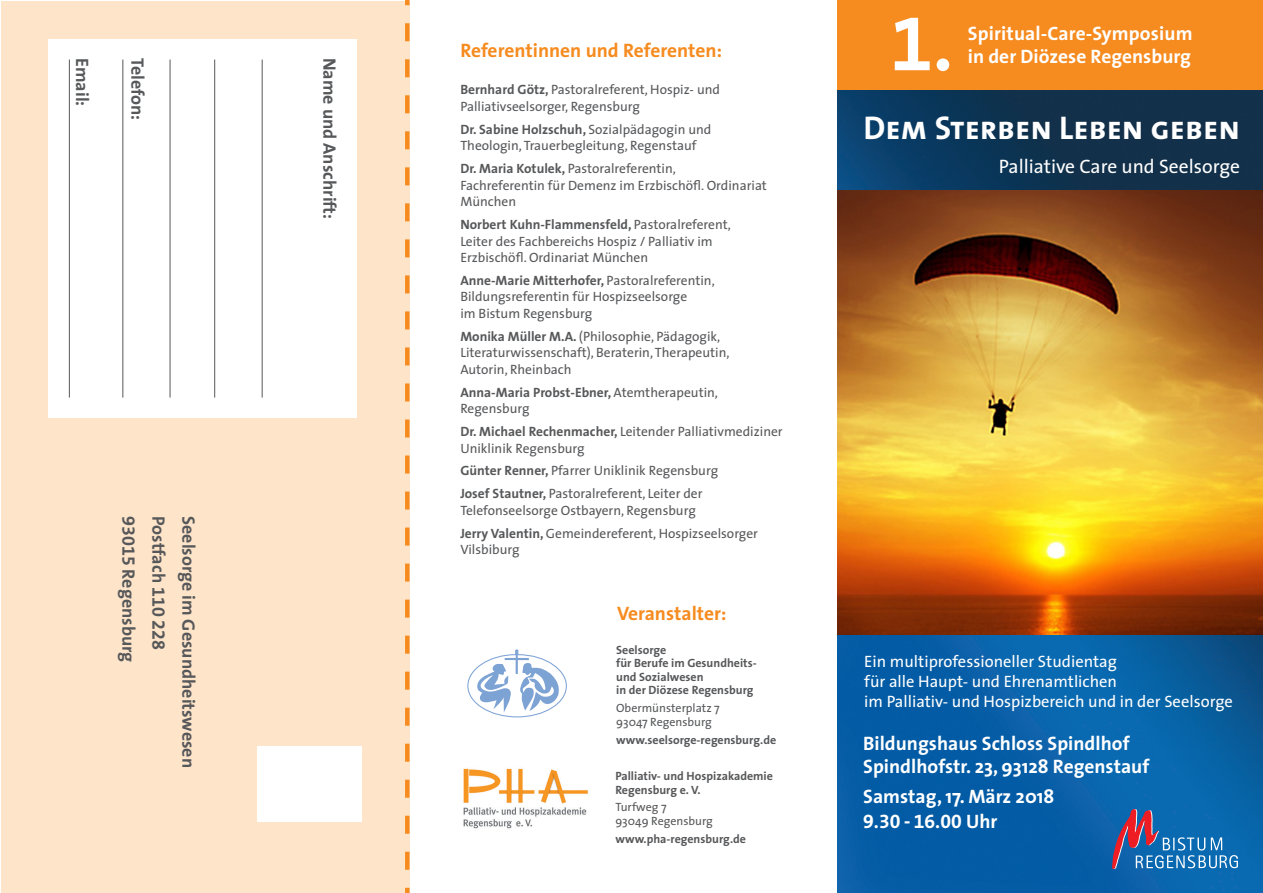
<style>
.page{position:relative;width:1263px;height:893px;background:#fff}
.page>*{position:absolute;margin:0;border:0;box-sizing:border-box;transform-origin:0 0}
.flies{font:77.7px "The Sans Bold Expert";color:#fff}
.flies-2{font:33px "The Sans Bold Caps";color:#fff}
.flies-3{font:700 19.5px/23.4px "The Sans";color:#fff}
.Flies{font:700 19.5px "The Sans";color:#f68b1f}
.flies-4{font:19.5px "The Sans";color:#fff}
.flies-5{font:19.5px "The Sans Bold Expert";color:#fff}
.Flies-2{font:700 18px "The Sans";color:#57585a}
.t1{font:16.5px/19.8px "The Sans";color:#fff}
.Flies-3{font:13.5px/16.5px "The Sans";color:#57585a}
.Flies-4{font:700 12px/13.5px "The Sans";color:#57585a}
.Flies-5{font:12px/13.5px "The Sans";color:#57585a}
.s1{font-family:"The Sans Bold Expert";font-weight:400}
.s2{font-weight:700}
.s3{font-family:"The Sans";font-weight:700}
</style>
<div class="page">
<img style="left:837px;top:89px;width:426px;height:804px">
<div style="left:837px;top:0;width:426px;height:89px;background:#f68b1f"></div>
<img style="left:838px;top:190px;width:425px;height:445px">
<img style="left:1124px;top:821px;width:118px;height:52px">
<img style="left:1157px;top:809px;width:2px;height:60px">
<img style="left:1112px;top:809px;width:45px;height:60px">
<svg style="left:467px;top:649px;width:100px;height:69px"></svg>
<div style="left:1px;top:1px;width:409px;height:891px;background:#fee4c9"></div>
<svg style="left:405px;top:0;width:5px;height:893px"></svg>
<div style="left:257px;top:746px;width:105px;height:75px;background:#fff"></div>
<div style="left:48px;top:39px;width:308px;height:379px;background:#fff"></div>
<hr style="left:262px;top:60px;width:1px;height:338px;background:#57585a">
<hr style="left:214px;top:60px;width:1px;height:338px;background:#57585a">
<hr style="left:170px;top:60px;width:1px;height:338px;background:#57585a">
<hr style="left:122px;top:60px;width:1px;height:338px;background:#57585a">
<hr style="left:69px;top:60px;width:1px;height:338px;background:#57585a">
<img style="left:463px;top:768px;width:125px;height:61px">
<p class="Flies-2" style="left:97px;top:58px;width:50px;rotate:90deg">Email:</p>
<p class="Flies-2" style="left:153px;top:58px;width:64px;rotate:90deg">Telefon:</p>
<p class="Flies-2" style="left:344px;top:58px;width:163px;rotate:90deg">Name und Anschrift:</p>
<p class="Flies-2" style="left:144px;top:516px;width:148px;rotate:90deg"><span class="s1">93015</span> Regensburg</p>
<p class="Flies-2" style="left:174px;top:516px;width:136px;rotate:90deg">Postfach <span class="s1">110 228</span></p>
<p class="Flies-2" style="left:204px;top:516px;width:253px;rotate:90deg">Seelsorge im Gesundheitswesen</p>
<p class="Flies" style="left:460px;top:34px;width:263px">Referentinnen und Referenten:</p>
<p class="Flies-3" style="left:460px;top:81px;width:261px"><span class="s2">Bernhard Götz,</span> Pastoralreferent, Hospiz- und<br>Palliativseelsorger, Regensburg</p>
<p class="Flies-3" style="left:460px;top:121px;width:253px"><span class="s2">Dr. Sabine Holzschuh,</span> Sozialpädagogin und<br>Theologin, Trauerbegleitung, Regenstauf</p>
<p class="Flies-3" style="left:460px;top:160px;width:308px"><span class="s2">Dr. Maria Kotulek,</span> Pastoralreferentin,<br>Fachreferentin für Demenz im Erzbischöfl. Ordinariat<br>München</p>
<p class="Flies-3" style="left:460px;top:216px;width:272px"><span class="s2">Norbert Kuhn-Flammensfeld,</span> Pastoralreferent,<br>Leiter des Fachbereichs Hospiz / Palliativ im<br>Erzbischöfl. Ordinariat München</p>
<p class="Flies-3" style="left:460px;top:272px;width:256px"><span class="s2">Anne-Marie Mitterhofer,</span> Pastoralreferentin,<br>Bildungsreferentin für Hospizseelsorge<br>im Bistum Regensburg</p>
<p class="Flies-3" style="left:460px;top:328px;width:271px"><span class="s2">Monika Müller M.A.</span> (Philosophie, Pädagogik,<br>Literaturwissenschaft), Beraterin, Therapeutin,<br>Autorin, Rheinbach</p>
<p class="Flies-3" style="left:460px;top:383px;width:259px"><span class="s2">Anna-Maria Probst-Ebner,</span> Atemtherapeutin,<br>Regensburg</p>
<p class="Flies-3" style="left:460px;top:423px;width:324px"><span class="s2">Dr. Michael Rechenmacher,</span> Leitender Palliativmediziner<br>Uniklinik Regensburg</p>
<p class="Flies-3" style="left:460px;top:462px;width:259px"><span class="s2">Günter Renner,</span> Pfarrer Uniklinik Regensburg</p>
<p class="Flies-3" style="left:460px;top:485px;width:244px"><span class="s2">Josef Stautner,</span> Pastoralreferent, Leiter der<br>Telefonseelsorge Ostbayern, Regensburg</p>
<p class="Flies-3" style="left:460px;top:524px;width:299px"><span class="s2">Jerry Valentin,</span> Gemeindereferent, Hospizseelsorger<br>Vilsbiburg</p>
<p class="Flies" style="left:617px;top:597px;width:111px">Veranstalter:</p>
<p class="Flies-4" style="left:616px;top:643px;width:142px">Seelsorge<br>für Berufe im Gesundheits&shy;und Sozialwesen<br>in der Diözese Regensburg</p>
<p class="Flies-5" style="left:616px;top:701px;width:105px">Obermünsterplatz 7<br>93047 Regensburg</p>
<p class="Flies-4" style="left:616px;top:733px;width:162px">www.seelsorge-regensburg.de</p>
<p class="Flies-4" style="left:615px;top:769px;width:159px">Palliativ- und Hospizakademie<br>Regensburg e. V.</p>
<p class="Flies-5" style="left:615px;top:800px;width:99px">Turfweg 7<br>93049 Regensburg</p>
<p class="Flies-4" style="left:615px;top:831px;width:132px">www.pha-regensburg.de</p>
<p class="flies" style="left:890px;top:-21px;width:64px">1.</p>
<p class="flies-3" style="left:968px;top:21px;width:226px">Spiritual-Care-Symposium in der Diözese Regensburg</p>
<p class="flies-2" style="left:863px;top:100px;width:378px">Dem Sterben Leben geben</p>
<p class="flies-4" style="left:999px;top:150px;width:243px">Palliative Care und Seelsorge</p>
<p class="t1" style="left:864px;top:651px;width:254px">Ein multiprofessioneller Studientag für alle Haupt- und Ehrenamtlichen</p>
<p class="t1" style="left:864px;top:691px;width:370px">im Palliativ- und Hospizbereich und in der Seelsorge</p>
<p class="flies-3" style="left:863px;top:731px;width:287px">Bildungshaus Schloss Spindlhof<br>Spindlhofstr. 23, 93128 Regenstauf</p>
<p class="flies-3" style="left:863px;top:784px;width:193px">Samstag, 17. März 2018</p>
<p class="flies-5" style="left:863px;top:805px;width:136px">9.30 – 16.00 <span class="s3">Uhr</span></p>
</div>
